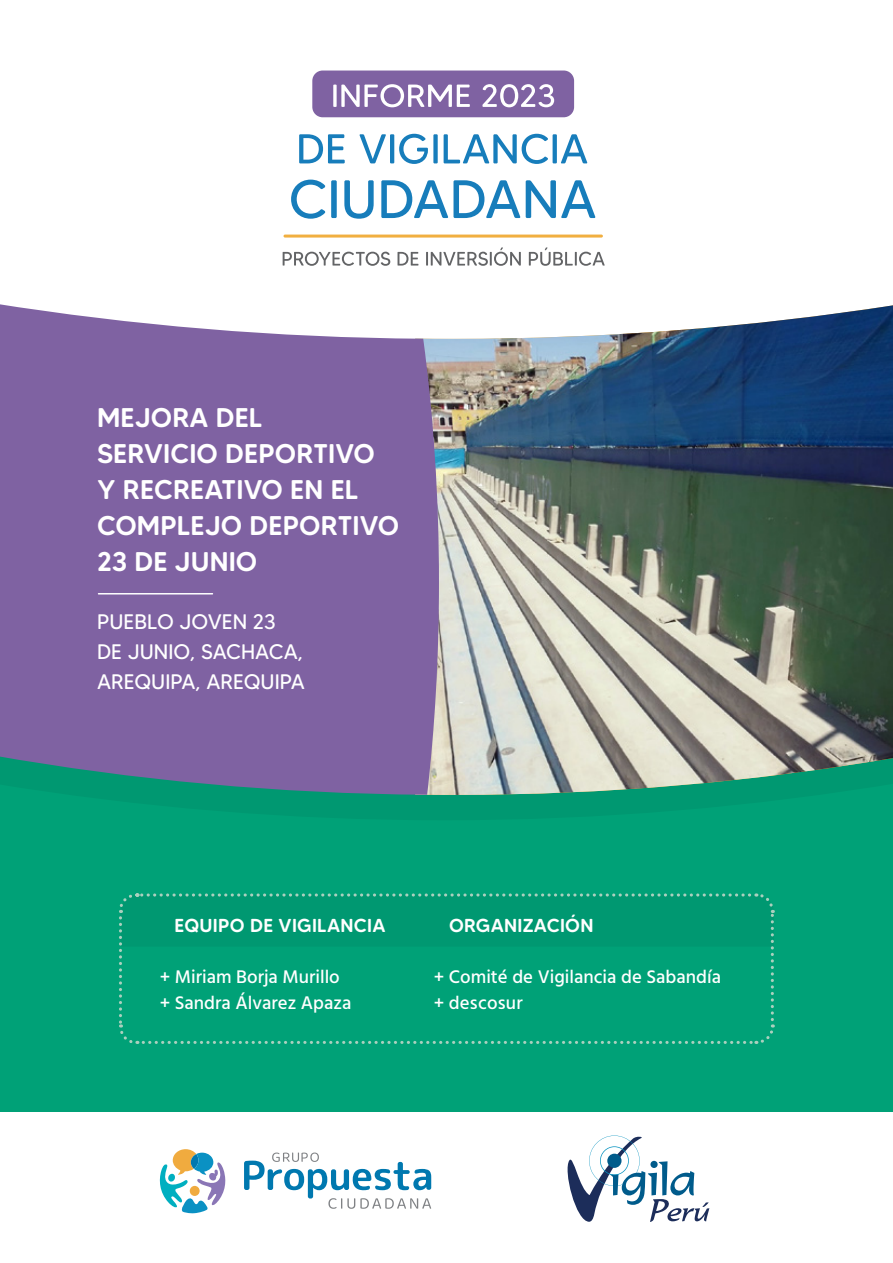
<style>
.page{position:relative;width:893px;height:1263px;background:#fff}
.page>*{position:absolute;margin:0;border:0;box-sizing:border-box;transform-origin:0 0}
.t1{font:500 27px/36px "MADE Tommy Soft";letter-spacing:.005em;color:#fff}
.t2{font:21px/30px "MADE Tommy Soft";color:#fff}
.t3{font:500 18.75px/26.2px "Hind";color:#fff}
.t4{font:500 18.75px "MADE Tommy Soft";letter-spacing:.015em;color:#fff}
</style>
<div class="page">
<div style="left:0;top:713px;width:893px;height:399px;background:#00a177"></div>
<svg style="left:159px;top:1149px;width:67px;height:64px"></svg>
<svg style="left:244px;top:1152px;width:187px;height:57px"></svg>
<svg style="left:299px;top:134px;width:46px;height:29px"></svg>
<svg style="left:359px;top:134px;width:27px;height:29px"></svg>
<hr style="left:390px;top:134px;width:4px;height:29px;background:#177dbb">
<svg style="left:399px;top:134px;width:29px;height:30px"></svg>
<div style="left:433px;top:134px;width:5px;height:29px;background:#177dbb"></div>
<svg style="left:444px;top:134px;width:104px;height:30px"></svg>
<svg style="left:553px;top:134px;width:4px;height:29px"></svg>
<svg style="left:561px;top:134px;width:26px;height:29px"></svg>
<svg style="left:291px;top:180px;width:34px;height:39px"></svg>
<div style="left:331px;top:180px;width:6px;height:38px;background:#177dbb"></div>
<svg style="left:344px;top:180px;width:30px;height:39px"></svg>
<svg style="left:381px;top:180px;width:139px;height:38px"></svg>
<svg style="left:526px;top:180px;width:69px;height:38px"></svg>
<svg style="left:283px;top:252px;width:107px;height:14px"></svg>
<svg style="left:397px;top:252px;width:21px;height:14px"></svg>
<svg style="left:426px;top:247px;width:95px;height:19px"></svg>
<svg style="left:529px;top:247px;width:76px;height:19px"></svg>
<hr style="left:283px;top:235px;width:320px;height:3px;background:#f1af40;border-radius:2px">
<div style="left:312px;top:71px;width:262px;height:46px;background:#7f62a2;border-radius:10px"></div>
<svg style="left:333px;top:85px;width:4px;height:22px"></svg>
<svg style="left:341px;top:84px;width:129px;height:23px"></svg>
<svg style="left:482px;top:84px;width:72px;height:23px"></svg>
<img style="left:439px;top:305px;width:454px;height:490px">
<svg style="left:0;top:304px;width:439px;height:491px;fill:#7f62a2"></svg>
<hr style="left:98px;top:593px;width:115px;height:1px;background:#fff">
<svg style="left:119px;top:893px;width:656px;height:151px"></svg>
<svg style="left:567px;top:1135px;width:142px;height:87px"></svg>
<h1 class="t1" style="left:97px;top:399px;width:303px">MEJORA DEL<br>SERVICIO DEPORTIVO<br>Y RECREATIVO EN EL<br>COMPLEJO DEPORTIVO<br>23 DE JUNIO</h1>
<p class="t2" style="left:97px;top:606px;width:209px">PUEBLO JOVEN 23<br>DE JUNIO, SACHACA,<br>AREQUIPA, AREQUIPA</p>
<p class="t4" style="left:449px;top:913px;width:146px">ORGANIZACIÓN</p>
<p class="t4" style="left:175px;top:913px;width:212px">EQUIPO DE VIGILANCIA</p>
<p class="t3" style="left:160px;top:965px;width:193px">+ Miriam Borja Murillo + Sandra Álvarez Apaza</p>
<p class="t3" style="left:434px;top:965px;width:289px">+ Comité de Vigilancia de Sabandía + descosur</p>
</div>
